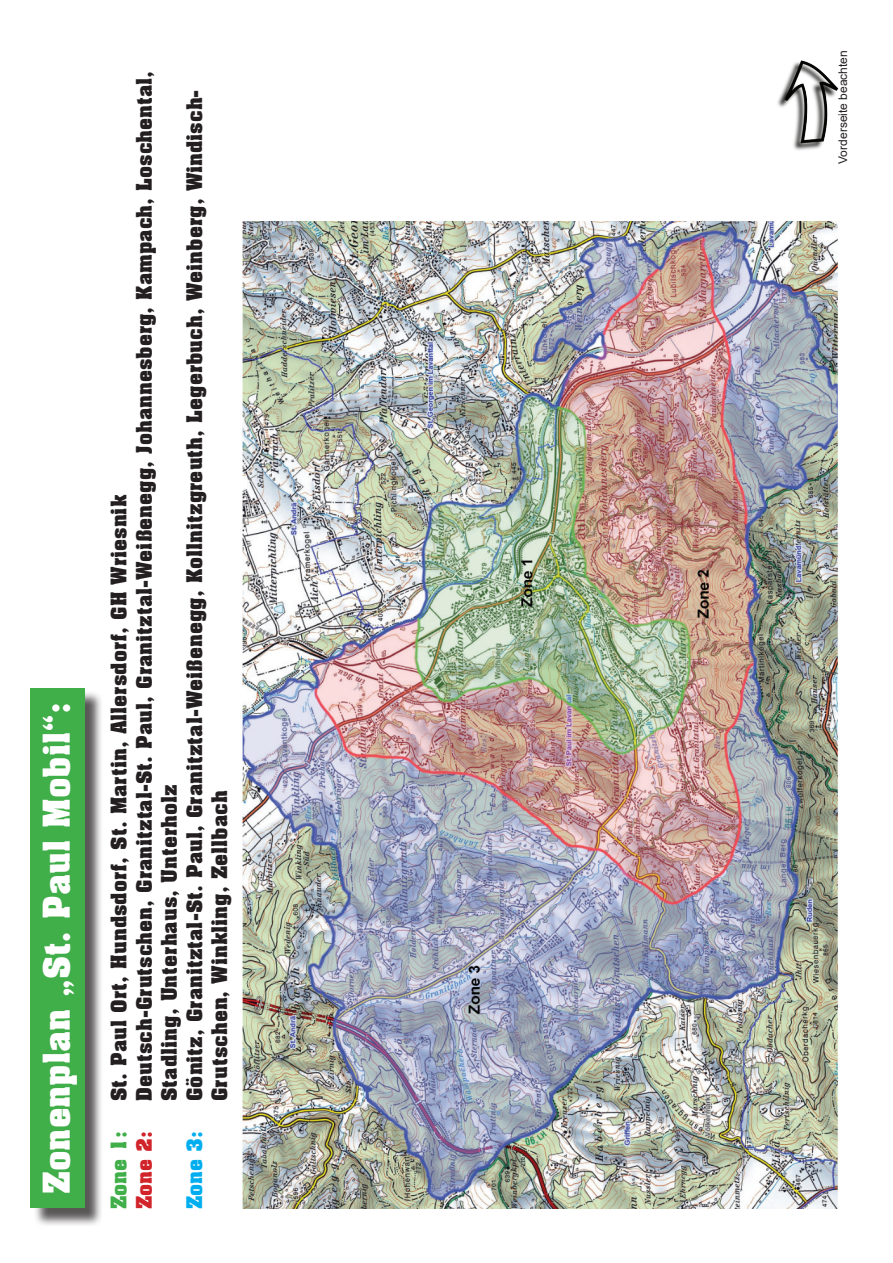
<style>
.page{position:relative;width:893px;height:1263px;background:#fff}
.page>*{position:absolute;margin:0;border:0;box-sizing:border-box;transform-origin:0 0}
.t1{font:700 36px "Aachen BT";color:#fff}
.t2{font:700 21px/25.2px "Aachen BT";color:#231f20}
.t3{font:700 21px "Aachen BT";color:#40ae49}
.t4{font:700 21px "Aachen BT";color:#d1232a}
.t5{font:700 21px "Aachen BT";color:#00aeef}
.t6{font:12px "Arial";color:#231f20}
</style>
<div class="page">
<img style="left:243px;top:222px;width:596px;height:987px">
<div style="left:33px;top:690px;width:71px;height:537px;background:#231f20;opacity:.75"></div>
<div style="left:31px;top:688px;width:54px;height:520px;background:#40ae49"></div>
<img style="left:777px;top:61px;width:62px;height:89px">
<h1 class="t1" style="left:34px;top:1194px;width:493px;rotate:-90deg">Zonenplan „St. Paul Mobil“:</h1>
<p class="t2" style="left:131px;top:1101px;width:1032px;rotate:-90deg">Deutsch-Grutschen, Granitztal-St. Paul, Granitztal-Weißenegg, Johannesberg, Kampach, Loschental,<br>Stadling, Unterhaus, Unterholz</p>
<p class="t2" style="left:182px;top:1101px;width:1013px;rotate:-90deg">Gönitz, Granitztal-St. Paul, Granitztal-Weißenegg, Kollnitzgreuth, Legerbuch, Weinberg, Windisch-<br>Grutschen, Winkling, Zellbach</p>
<p class="t2" style="left:106px;top:1101px;width:607px;rotate:-90deg">St. Paul Ort, Hundsdorf, St. Martin, Allersdorf, GH Wriesnik</p>
<p class="t3" style="left:106px;top:1209px;width:80px;rotate:-90deg">Zone 1:</p>
<p class="t4" style="left:131px;top:1209px;width:80px;rotate:-90deg">Zone 2:</p>
<p class="t5" style="left:181px;top:1209px;width:80px;rotate:-90deg">Zone 3:</p>
<p class="t6" style="left:835px;top:164px;width:115px;rotate:-90deg">Vorderseite beachten</p>
</div>
